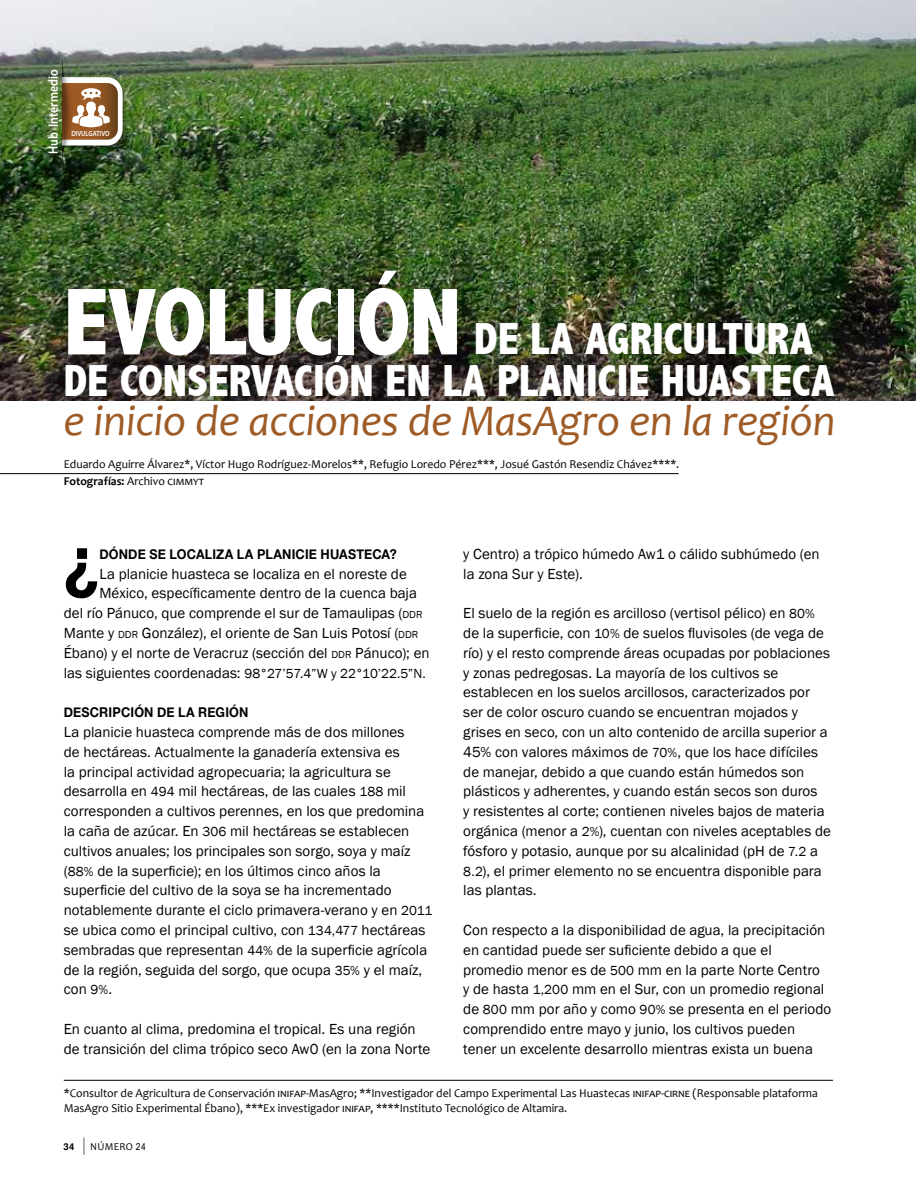
<style>
.page{position:relative;width:918px;height:1188px;background:#fff}
.page>*{position:absolute;margin:0;border:0;box-sizing:border-box;transform-origin:0 0}
.t1{font:700 69px "Helvetica Neue";color:#000;scale:.93 1}
.t2{font:800 condensed 45px/42px "Abadi";letter-spacing:-.005em;color:#fff}
.t3{font:italic 44.1px "Candara";letter-spacing:-.01em;color:#9e5b25}
.t4{font:15px/19.8px "Franklin Gothic";color:#000}
.t5{font:700 13.5px "Helvetica Neue";letter-spacing:.015em;color:#000;scale:.93 1}
.t6{font:13.5px "Franklin Gothic";letter-spacing:-.01em;color:#000}
.t7{font:600 13.5px "Myriad Pro";letter-spacing:.005em;color:#fff;scale:.88 1}
.t8{font:12px/16.5px "Candara";color:#000}
.t9{font:10.5px "Candara";letter-spacing:.03em;color:#000}
.t10{font:700 9.45px "Helvetica";color:#000}
.t11{font:600 7.5px "Myriad Pro";letter-spacing:-.005em;color:#fff;scale:.85 1}
.s1{font-size:96px}
.s2{font-weight:700}
.s3{font-size:10.5px}
.s4{font-size:15px}
.s5{font-size:13.5px}
.s6{font-family:"Arial Narrow";font-size:9.45px}
</style>
<div class="page">
<svg style="left:83px;top:1138px;width:2px;height:17px"></svg>
<img style="left:0;top:0;width:915px;height:400px">
<img style="left:61px;top:58px;width:67px;height:106px">
<hr style="left:64px;top:1080px;width:769px;height:1px;background:#000">
<hr style="left:0;top:473px;width:679px;height:1px;background:#000">
<p class="t7" style="left:45px;top:154px;width:98px;rotate:-90deg">Hub Intermedio</p>
<p class="t11" style="left:72px;top:129px;width:46px">DIVULGATIVO</p>
<h2 class="t2" style="left:63px;top:318px;width:773px"><span class="s1">EVOLUCIÓN</span> DE LA AGRICULTURA<br>DE CONSERVACIÓN EN LA PLANICIE HUASTECA</h2>
<h3 class="t3" style="left:63px;top:393px;width:774px">e inicio de acciones de MasAgro en la región</h3>
<p class="t8" style="left:64px;top:456px;width:617px">Eduardo Aguirre Álvarez*, Víctor Hugo Rodríguez-Morelos**, Refugio Loredo Pérez***, Josué Gastón Resendiz Chávez****.<br><span class="s2">Fotografías:</span> Archivo cimmyt</p>
<h1 class="t1" style="left:64px;top:498px;width:40px">¿</h1>
<p class="t5" style="left:99px;top:542px;width:321px">DÓNDE SE LOCALIZA LA PLANICIE HUASTECA?</p>
<p class="t4" style="left:99px;top:564px;width:309px">La planicie huasteca se localiza en el noreste de</p>
<p class="t4" style="left:99px;top:584px;width:319px">México, específicamente dentro de la cuenca baja</p>
<p class="t4" style="left:64px;top:604px;width:360px">del río Pánuco, que comprende el sur de Tamaulipas (<span class="s3">DDR</span></p>
<p class="t4" style="left:64px;top:623px;width:356px">Mante y <span class="s3">DDR</span> González), el oriente de San Luis Potosí (<span class="s3">DDR</span></p>
<p class="t4" style="left:64px;top:643px;width:367px">Ébano) y el norte de Veracruz (sección del <span class="s3">DDR</span> Pánuco); en</p>
<p class="t6" style="left:64px;top:665px;width:364px"><span class="s4">las siguientes coordenadas:</span> 98°27’57.4”W y 22°10’22.5”N.</p>
<p class="t5" style="left:64px;top:700px;width:200px">DESCRIPCIÓN DE LA REGIÓN</p>
<p class="t4" style="left:64px;top:722px;width:370px">La planicie huasteca comprende más de dos millones<br>de hectáreas. Actualmente la ganadería extensiva es<br>la principal actividad agropecuaria; la agricultura se desarrolla en <span class="s5">494</span> mil hectáreas, de las cuales <span class="s5">188</span> mil corresponden a cultivos perennes, en los que predomina la caña de azúcar. En <span class="s5">306</span> mil hectáreas se establecen cultivos anuales; los principales son sorgo, soya y maíz (<span class="s5">88%</span> de la superficie); en los últimos cinco años la superficie del cultivo de la soya se ha incrementado notablemente durante el ciclo primavera-verano y en <span class="s5">2011 </span>se ubica como el principal cultivo, con <span class="s5">134,477</span> hectáreas sembradas que representan <span class="s5">44%</span> de la superficie agrícola de la región, seguida del sorgo, que ocupa <span class="s5">35%</span> y el maíz, con <span class="s5">9%</span>.</p>
<p class="t4" style="left:64px;top:1019px;width:368px">En cuanto al clima, predomina el tropical. Es una región de transición del clima trópico seco Aw0 (en la zona Norte</p>
<p class="t4" style="left:463px;top:544px;width:358px">y Centro) a trópico húmedo Aw1 o cálido subhúmedo (en la zona Sur y Este).</p>
<p class="t4" style="left:463px;top:604px;width:369px">El suelo de la región es arcilloso (vertisol pélico) en <span class="s5">80% </span>de la superficie, con <span class="s5">10%</span> de suelos fluvisoles (de vega de río) y el resto comprende áreas ocupadas por poblaciones y zonas pedregosas. La mayoría de los cultivos se establecen en los suelos arcillosos, caracterizados por ser de color oscuro cuando se encuentran mojados y grises en seco, con un alto contenido de arcilla superior a 45% con valores máximos de <span class="s5">70%</span>, que los hace difíciles de manejar, debido a que cuando están húmedos son plásticos y adherentes, y cuando están secos son duros<br>y resistentes al corte; contienen niveles bajos de materia orgánica (menor a <span class="s5">2%</span>), cuentan con niveles aceptables de fósforo y potasio, aunque por su alcalinidad (pH de <span class="s5">7.2</span> a <span class="s5">8.2</span>), el primer elemento no se encuentra disponible para las plantas.</p>
<p class="t4" style="left:463px;top:920px;width:370px">Con respecto a la disponibilidad de agua, la precipitación en cantidad puede ser suficiente debido a que el promedio menor es de <span class="s5">500</span> mm en la parte Norte Centro<br>y de hasta <span class="s5">1,200</span> mm en el Sur, con un promedio regional de <span class="s5">800</span> mm por año y como <span class="s5">90%</span> se presenta en el periodo comprendido entre mayo y junio, los cultivos pueden tener un excelente desarrollo mientras exista un buena</p>
<p class="t8" style="left:64px;top:1085px;width:756px;line-height:15px">*Consultor de Agricultura de Conservación inifap-MasAgro; **Investigador del Campo Experimental Las Huastecas inifap-cirne (Responsable plataforma<br>MasAgro Sitio Experimental Ébano), ***Ex investigador inifap, ****Instituto Tecnológico de Altamira.</p>
<p class="t10" style="left:64px;top:1139px;width:12px">34</p>
<p class="t9" style="left:90px;top:1140px;width:57px">NÚMERO <span class="s6">24</span></p>
</div>
